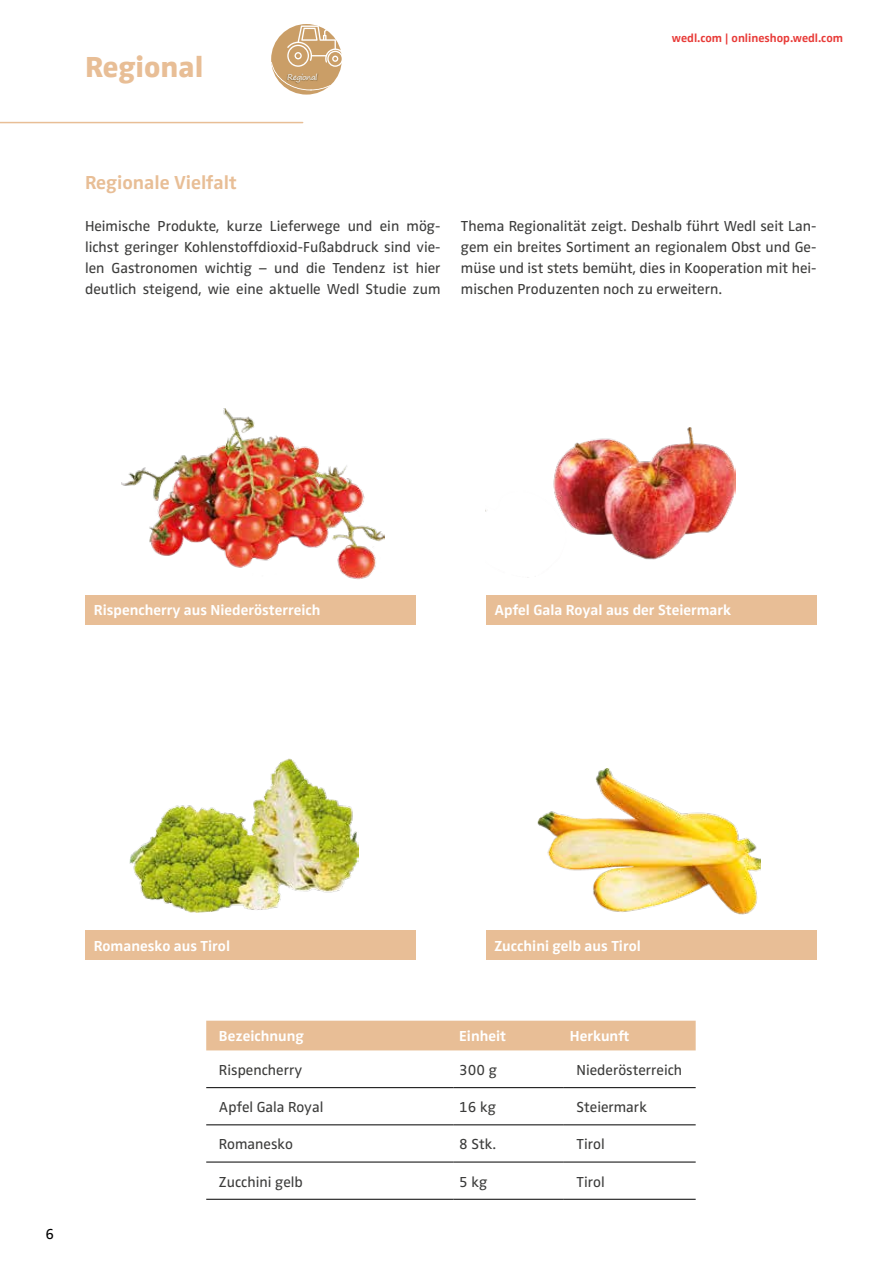
<style>
.page{position:relative;width:893px;height:1263px;background:#fff}
.page>*{position:absolute;margin:0;border:0;box-sizing:border-box;transform-origin:0 0}
.t1{font:800 30px "Zwo Pro";color:#e8be96}
.t2{font:700 19.5px "Zwo Pro";color:#e8be96}
.t3{font:15px/21px "Zwo Pro";color:#3c3c3b;text-align:justify}
.t4{font:700 15px "Zwo Pro";color:#fff}
.t5{font:15px "Zwo Pro";color:#000}
.t6{font:700 12px "Zwo Pro";color:#e83b38}
.t7{font:7.95px "Segoe Print";letter-spacing:-.06em;color:#fff}
</style>
<div class="page">
<hr style="left:0;top:122px;width:303px;height:1px;background:#e8be96">
<img style="left:122px;top:408px;width:262px;height:172px">
<img style="left:537px;top:769px;width:224px;height:146px">
<div style="left:486px;top:930px;width:330px;height:30px;background:#e8be96"></div>
<div style="left:486px;top:595px;width:330px;height:29px;background:#e8be96"></div>
<div style="left:85px;top:595px;width:331px;height:29px;background:#e8be96"></div>
<img style="left:129px;top:758px;width:230px;height:154px">
<div style="left:85px;top:930px;width:331px;height:30px;background:#e8be96"></div>
<svg style="left:271px;top:24px;width:71px;height:71px"></svg>
<svg style="left:271px;top:26px;width:71px;height:65px"></svg>
<div style="left:206px;top:1021px;width:490px;height:29px;background:#e8be96"></div>
<hr style="left:206px;top:1087px;width:247px;height:1px;background:#000">
<hr style="left:453px;top:1087px;width:111px;height:1px;background:#000">
<hr style="left:564px;top:1087px;width:132px;height:1px;background:#000">
<hr style="left:206px;top:1124px;width:247px;height:1px;background:#000">
<hr style="left:453px;top:1124px;width:111px;height:1px;background:#000">
<hr style="left:564px;top:1124px;width:132px;height:1px;background:#000">
<hr style="left:206px;top:1162px;width:247px;height:1px;background:#000">
<hr style="left:453px;top:1162px;width:111px;height:1px;background:#000">
<hr style="left:564px;top:1162px;width:132px;height:1px;background:#000">
<hr style="left:206px;top:1199px;width:247px;height:1px;background:#000">
<hr style="left:453px;top:1199px;width:111px;height:1px;background:#000">
<hr style="left:564px;top:1199px;width:132px;height:1px;background:#000">
<img style="left:486px;top:427px;width:250px;height:151px">
<h1 class="t1" style="left:85px;top:44px;width:120px">Regional</h1>
<p class="t7" style="left:287px;top:70px;width:32px">Regional</p>
<p class="t6" style="left:672px;top:29px;width:173px">wedl.com | onlineshop.wedl.com</p>
<h2 class="t2" style="left:85px;top:168px;width:153px">Regionale Vielfalt</h2>
<p class="t3" style="left:85px;top:214px;width:357px">Heimische Produkte, kurze Lieferwege und ein mög&shy;lichst geringer Kohlenstoffdioxid-Fußabdruck sind vie&shy;len Gastronomen wichtig – und die Tendenz ist hier deutlich steigend, wie eine aktuelle Wedl Studie zum</p>
<p class="t3" style="left:461px;top:214px;width:357px">Thema Regionalität zeigt. Deshalb führt Wedl seit Lan&shy;gem ein breites Sortiment an regionalem Obst und Ge&shy;müse und ist stets bemüht, dies in Kooperation mit hei&shy;mischen Produzenten noch zu erweitern.</p>
<p class="t4" style="left:94px;top:599px;width:228px">Rispencherry aus Niederösterreich</p>
<p class="t4" style="left:494px;top:599px;width:238px">Apfel Gala Royal aus der Steiermark</p>
<p class="t5" style="left:45px;top:1222px;width:10px">6</p>
<p class="t4" style="left:94px;top:934px;width:138px">Romanesko aus Tirol</p>
<p class="t4" style="left:494px;top:934px;width:148px">Zucchini gelb aus Tirol</p>
<p class="t4" style="left:219px;top:1025px;width:86px">Bezeichnung</p>
<p class="t4" style="left:459px;top:1025px;width:48px">Einheit</p>
<p class="t4" style="left:570px;top:1025px;width:61px">Herkunft</p>
<p class="t3" style="left:219px;top:1058px;width:85px">Rispencherry</p>
<p class="t3" style="left:459px;top:1058px;width:39px">300 g</p>
<p class="t3" style="left:577px;top:1058px;width:107px">Niederösterreich</p>
<p class="t3" style="left:219px;top:1095px;width:106px">Apfel Gala Royal</p>
<p class="t3" style="left:459px;top:1095px;width:38px">16 kg</p>
<p class="t3" style="left:577px;top:1095px;width:72px">Steiermark</p>
<p class="t3" style="left:219px;top:1133px;width:76px">Romanesko</p>
<p class="t3" style="left:459px;top:1133px;width:38px">8 Stk.</p>
<p class="t3" style="left:577px;top:1133px;width:30px">Tirol</p>
<p class="t3" style="left:219px;top:1170px;width:85px">Zucchini gelb</p>
<p class="t3" style="left:459px;top:1170px;width:30px">5 kg</p>
<p class="t3" style="left:577px;top:1170px;width:30px">Tirol</p>
</div>
